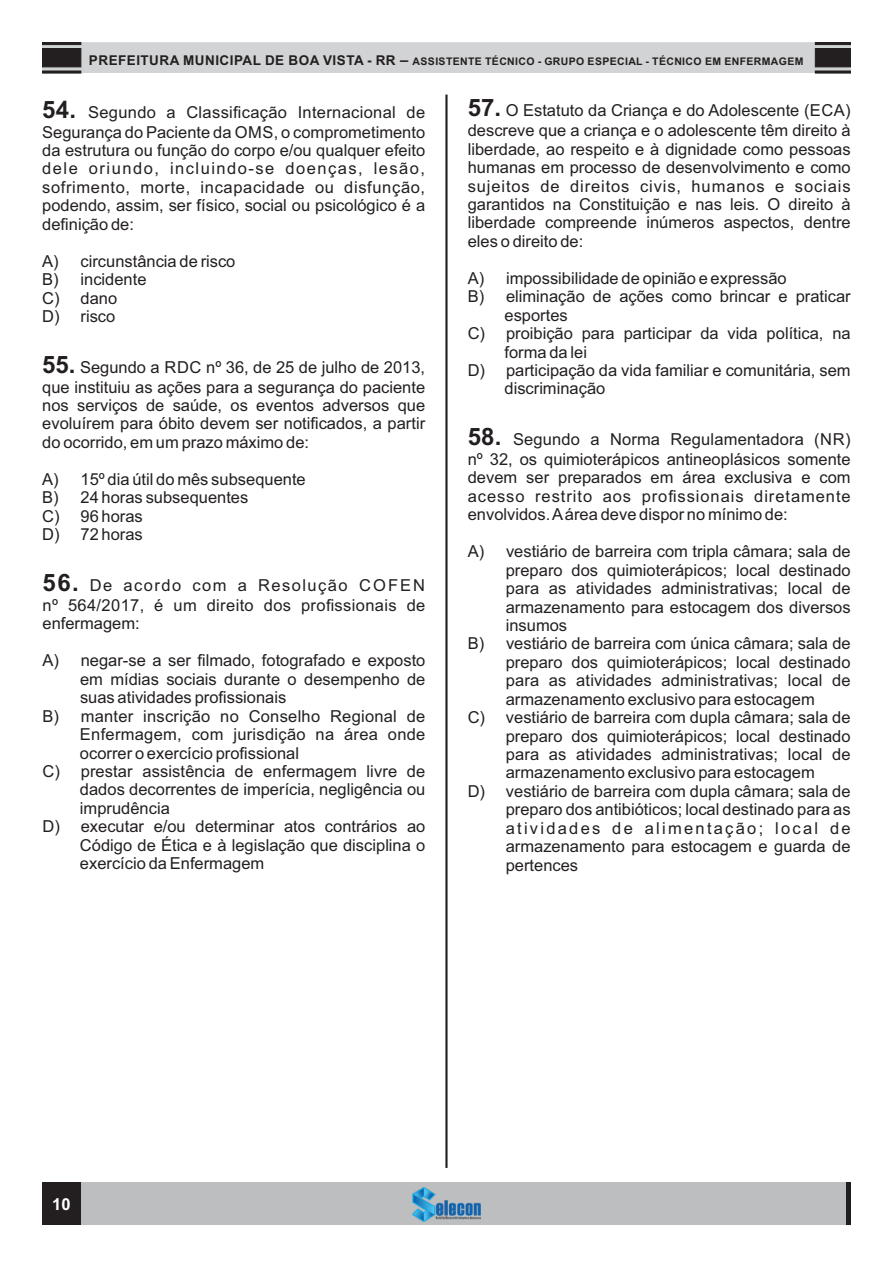
<style>
.page{position:relative;width:893px;height:1263px;background:#fff}
.page>*{position:absolute;margin:0;border:0;box-sizing:border-box;transform-origin:0 0}
.t1{font:16.5px/18.5px "Arial";color:#231f20}
.t2{font:16.5px/20px "Arial";letter-spacing:.02em;color:#231f20}
.t3{font:16.5px "Arial";letter-spacing:.135em;color:#231f20}
.t4{font:700 16.5px "Arial";color:#fff}
.t5{font:700 10.5px "Arial";letter-spacing:.035em;color:#231f20}
.s1{font-size:13.5px}
.s2{font-size:14.85px}
.s3{font-weight:700;font-size:24px}
</style>
<div class="page">
<div style="left:43px;top:1182px;width:807px;height:43px;background:#bcbec0"></div>
<img style="left:413px;top:1188px;width:67px;height:33px">
<hr style="left:846px;top:1182px;width:4px;height:43px;background:#231f20">
<div style="left:43px;top:1182px;width:38px;height:43px;background:#231f20"></div>
<svg style="left:42px;top:42px;width:809px;height:32px;background:#c5c7c7"></svg>
<hr style="left:445px;top:95px;width:3px;height:1073px;background:#231f20">
<p class="t5" style="left:89px;top:58px;width:716px"><span class="s1">PREFEITURA MUNICIPAL DE BOA VISTA - RR</span> <span class="s2">–</span> ASSISTENTE TÉCNICO - GRUPO ESPECIAL - TÉCNICO EM ENFERMAGEM</p>
<p class="t1" style="left:42px;top:103px;width:384px;line-height:20px"><span class="s3">54.</span> Segundo a Classificação Internacional de<br>Segurança do Paciente da OMS, o comprometimento</p>
<p class="t1" style="left:42px;top:143px;width:384px;text-align:justify">da estrutura ou função do corpo e/ou qualquer efeito dele oriundo, incluindo-se doenças, lesão, sofrimento, morte, incapacidade ou disfunção, podendo, assim, ser físico, social ou psicológico é a definição de:</p>
<p class="t1" style="left:42px;top:253px;width:195px">A) circunstância de risco<br>B) incidente<br>C) dano<br>D) risco</p>
<p class="t1" style="left:42px;top:358px;width:384px;line-height:20px"><span class="s3">55.</span> Segundo a RDC nº 36, de 25 de julho de 2013, que instituiu as ações para a segurança do paciente</p>
<p class="t1" style="left:42px;top:397px;width:384px;text-align:justify">nos serviços de saúde, os eventos adversos que evoluírem para óbito devem ser notificados, a partir do ocorrido, em um prazo máximo de:</p>
<p class="t1" style="left:42px;top:471px;width:265px">A) 15º dia útil do mês subsequente<br>B) 24 horas subsequentes<br>C) 96 horas<br>D) 72 horas</p>
<p class="t2" style="left:43px;top:577px;width:384px"><span class="s3">56.</span> De acordo com a Resolução COFEN nº 564/2017, é um direito dos profissionais de</p>
<p class="t1" style="left:42px;top:616px;width:99px">enfermagem:</p>
<p class="t1" style="left:42px;top:653px;width:384px">A) negar-se a ser filmado, fotografado e exposto</p>
<p class="t1" style="left:80px;top:671px;width:347px">em mídias sociais durante o desempenho de</p>
<p class="t1" style="left:80px;top:690px;width:208px">suas atividades profissionais</p>
<p class="t1" style="left:42px;top:708px;width:384px">B) manter inscrição no Conselho Regional de</p>
<p class="t1" style="left:80px;top:727px;width:347px">Enfermagem, com jurisdição na área onde</p>
<p class="t1" style="left:80px;top:745px;width:221px">ocorrer o exercício profissional</p>
<p class="t1" style="left:42px;top:763px;width:384px">C) prestar assistência de enfermagem livre de</p>
<p class="t1" style="left:80px;top:782px;width:347px">dados decorrentes de imperícia, negligência ou</p>
<p class="t1" style="left:80px;top:800px;width:91px">imprudência</p>
<p class="t1" style="left:42px;top:819px;width:384px">D) executar e/ou determinar atos contrários ao</p>
<p class="t1" style="left:80px;top:837px;width:347px">Código de Ética e à legislação que disciplina o</p>
<p class="t1" style="left:80px;top:856px;width:186px">exercício da Enfermagem</p>
<p class="t1" style="left:468px;top:102px;width:384px;line-height:20px"><span class="s3">57.</span> O Estatuto da Criança e do Adolescente (ECA) descreve que a criança e o adolescente têm direito à</p>
<p class="t1" style="left:468px;top:141px;width:384px;text-align:justify">liberdade, ao respeito e à dignidade como pessoas humanas em processo de desenvolvimento e como sujeitos de direitos civis, humanos e sociais garantidos na Constituição e nas leis. O direito à liberdade compreende inúmeros aspectos, dentre eles o direito de:</p>
<p class="t1" style="left:468px;top:270px;width:320px">A) impossibilidade de opinião e expressão</p>
<p class="t1" style="left:468px;top:289px;width:384px">B) eliminação de ações como brincar e praticar</p>
<p class="t1" style="left:504px;top:307px;width:65px">esportes</p>
<p class="t1" style="left:468px;top:326px;width:384px">C) proibição para participar da vida política, na</p>
<p class="t1" style="left:504px;top:344px;width:84px">forma da lei</p>
<p class="t1" style="left:468px;top:362px;width:384px">D) participação da vida familiar e comunitária, sem</p>
<p class="t1" style="left:504px;top:381px;width:102px">discriminação</p>
<p class="t1" style="left:468px;top:431px;width:384px;line-height:20px"><span class="s3">58.</span> Segundo a Norma Regulamentadora (NR) nº 32, os quimioterápicos antineoplásicos somente</p>
<p class="t1" style="left:468px;top:470px;width:384px;text-align:justify">devem ser preparados em área exclusiva e com acesso restrito aos profissionais diretamente envolvidos. Aárea deve dispor no mínimo de:</p>
<p class="t1" style="left:468px;top:544px;width:384px">A) vestiário de barreira com tripla câmara; sala de</p>
<p class="t1" style="left:506px;top:562px;width:346px">preparo dos quimioterápicos; local destinado</p>
<p class="t1" style="left:506px;top:581px;width:346px">para as atividades administrativas; local de</p>
<p class="t1" style="left:506px;top:599px;width:346px">armazenamento para estocagem dos diversos</p>
<p class="t1" style="left:506px;top:617px;width:63px">insumos</p>
<p class="t1" style="left:468px;top:636px;width:384px">B) vestiário de barreira com única câmara; sala de</p>
<p class="t1" style="left:506px;top:654px;width:346px">preparo dos quimioterápicos; local destinado</p>
<p class="t1" style="left:506px;top:673px;width:346px">para as atividades administrativas; local de</p>
<p class="t1" style="left:506px;top:691px;width:311px">armazenamento exclusivo para estocagem</p>
<p class="t1" style="left:468px;top:710px;width:384px">C) vestiário de barreira com dupla câmara; sala de</p>
<p class="t1" style="left:506px;top:728px;width:346px">preparo dos quimioterápicos; local destinado</p>
<p class="t1" style="left:506px;top:746px;width:346px">para as atividades administrativas; local de</p>
<p class="t1" style="left:506px;top:765px;width:311px">armazenamento exclusivo para estocagem</p>
<p class="t1" style="left:468px;top:783px;width:384px">D) vestiário de barreira com dupla câmara; sala de</p>
<p class="t1" style="left:506px;top:802px;width:346px">preparo dos antibióticos; local destinado para as</p>
<p class="t3" style="left:506px;top:822px;width:346px">atividades de alimentação; local de</p>
<p class="t1" style="left:506px;top:839px;width:346px">armazenamento para estocagem e guarda de</p>
<p class="t1" style="left:506px;top:857px;width:74px">pertences</p>
<p class="t4" style="left:52px;top:1197px;width:20px">10</p>
</div>
